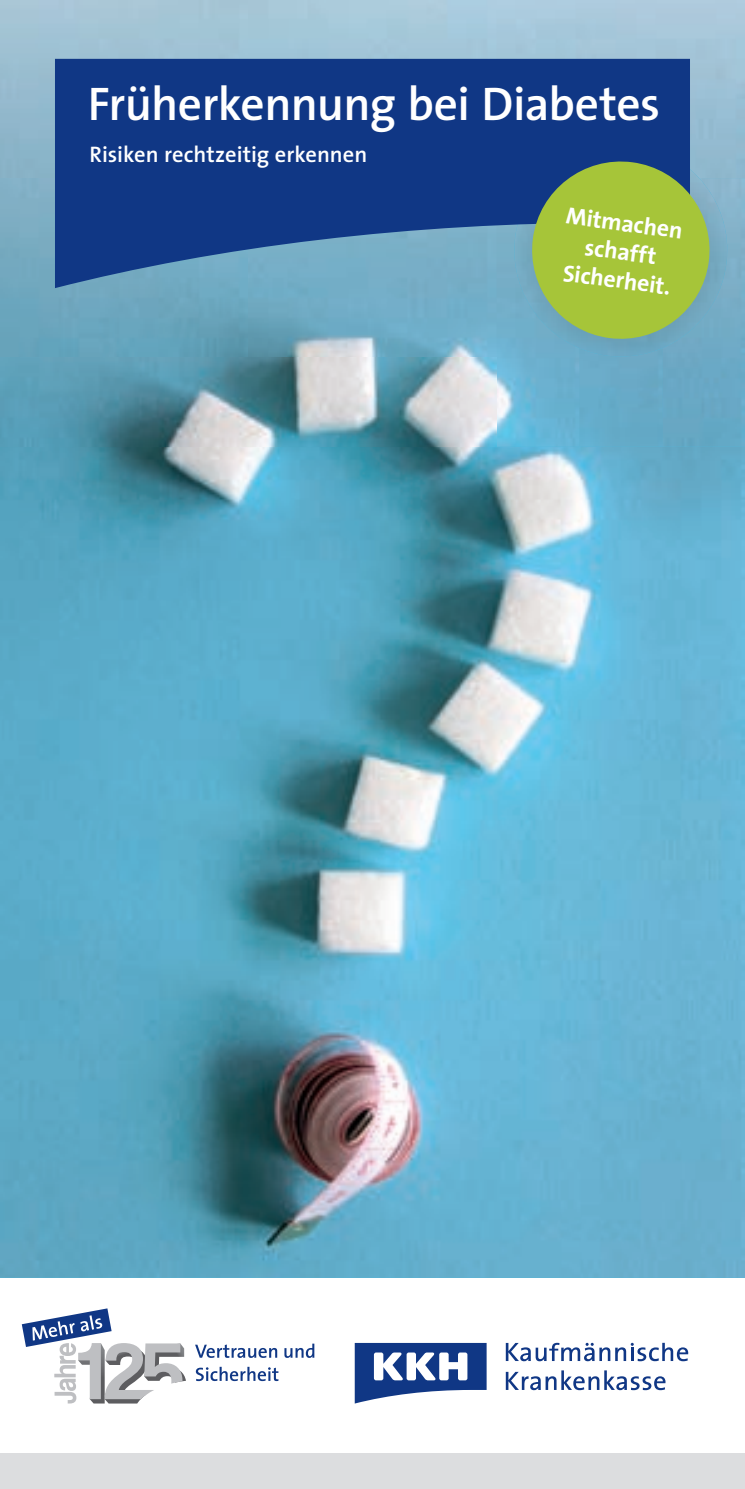
<style>
.page{position:relative;width:745px;height:1489px;background:#fff}
.page>*{position:absolute;margin:0;border:0;box-sizing:border-box;transform-origin:0 0}
.t1{font:600 47.5px "The Sans";letter-spacing:-.015em;color:#fff}
.t2{font:700 23.75px/28.5px "The Sans";color:#fff;text-align:center}
.t3{font:600 22.5px "The Sans";color:#fff}
</style>
<div class="page">
<img style="left:0;top:446px;width:744px;height:831px">
<img style="left:0;top:0;width:744px;height:178px">
<img style="left:0;top:178px;width:579px;height:268px">
<img style="left:662px;top:178px;width:82px;height:268px">
<div style="left:579px;top:356px;width:83px;height:90px;background:#66aac7"></div>
<img style="left:507px;top:144px;width:226px;height:212px">
<svg style="left:55px;top:59px;width:634px;height:229px;background:#1f498f"></svg>
<div style="left:0;top:1453px;width:744px;height:35px;background:#dcdddf"></div>
<svg style="left:354px;top:1342px;width:132px;height:61px"></svg>
<svg style="left:505px;top:1370px;width:160px;height:19px"></svg>
<svg style="left:505px;top:1342px;width:182px;height:19px"></svg>
<svg style="left:196px;top:1366px;width:82px;height:14px"></svg>
<svg style="left:195px;top:1343px;width:119px;height:14px"></svg>
<svg style="left:22px;top:1308px;width:164px;height:95px"></svg>
<svg style="left:526px;top:156px;width:188px;height:188px;background:#8cb05b"></svg>
<h1 class="t1" style="left:88px;top:65px;width:573px">Früherkennung bei Diabetes</h1>
<p class="t3" style="left:89px;top:135px;width:279px">Risiken rechtzeitig erkennen</p>
<p class="t2" style="left:568px;top:200px;width:119px;rotate:8deg">Mitmachen schafft<br>Sicherheit.</p>
</div>
